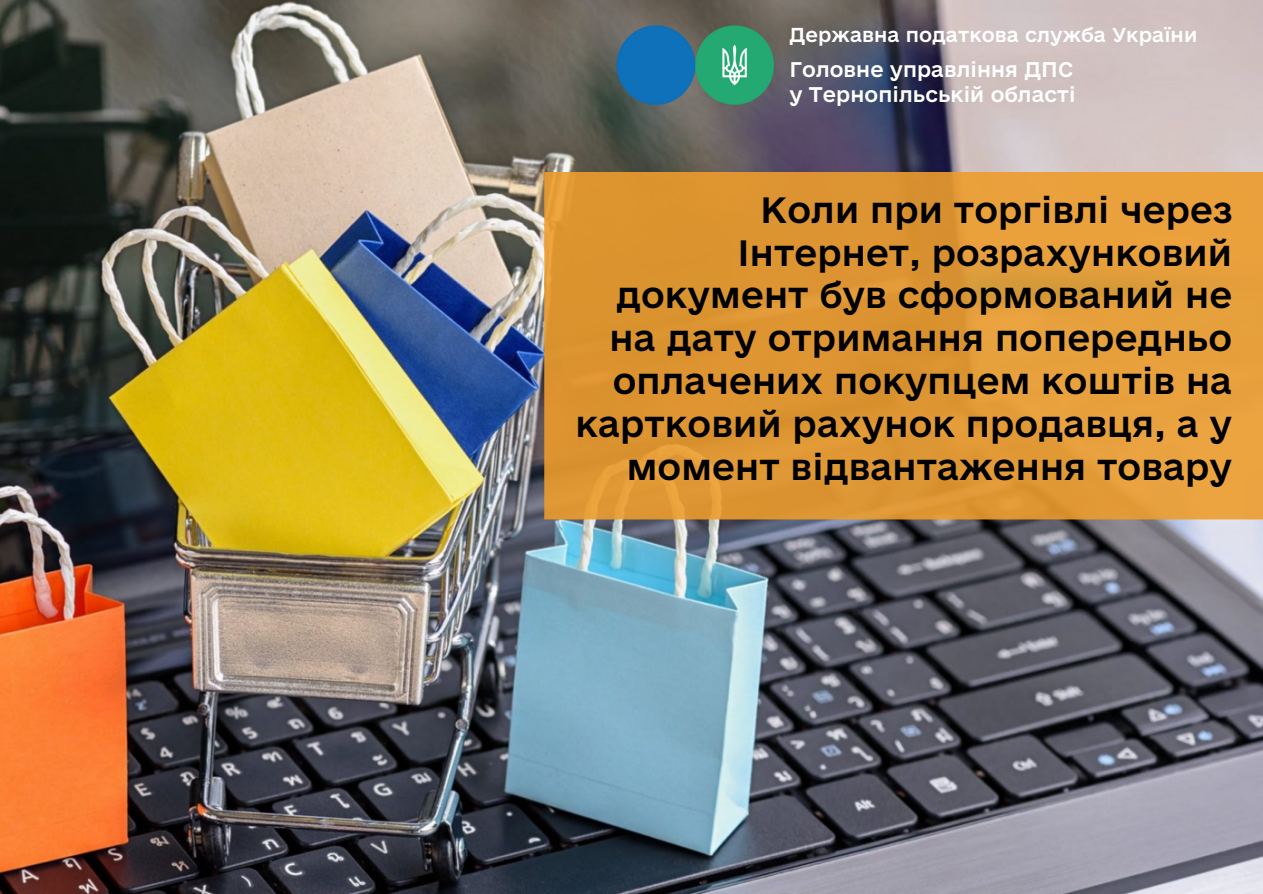
<style>
.page{position:relative;width:1263px;height:894px;background:#fff}
.page>*{position:absolute;margin:0;border:0;box-sizing:border-box;transform-origin:0 0}
.t1{font:34.5px/42.8px "e Ukraine Medium";color:#000;text-align:right}
.t2{font:19.95px "e Ukraine Medium";color:#fff}
.t3{font:19.05px "e Ukraine Medium";color:#fff}
</style>
<div class="page">
<img style="left:0;top:0;width:1262px;height:893px">
<img style="left:616px;top:24px;width:162px;height:84px">
<svg style="left:544px;top:172px;width:719px;height:347px;background:#e09835"></svg>
<p class="t3" style="left:789px;top:23px;width:409px">Державна податкова служба України</p>
<p class="t2" style="left:789px;top:57px;width:285px">Головне управління ДПС</p>
<p class="t2" style="left:789px;top:82px;width:288px">у Тернопільській області</p>
<p class="t1" style="left:575px;top:187px;width:658px">Коли при торгівлі через<br>Інтернет, розрахунковий документ був сформований не на дату отримання попередньо оплачених покупцем коштів на картковий рахунок продавця, а у момент відвантаження товару</p>
</div>
